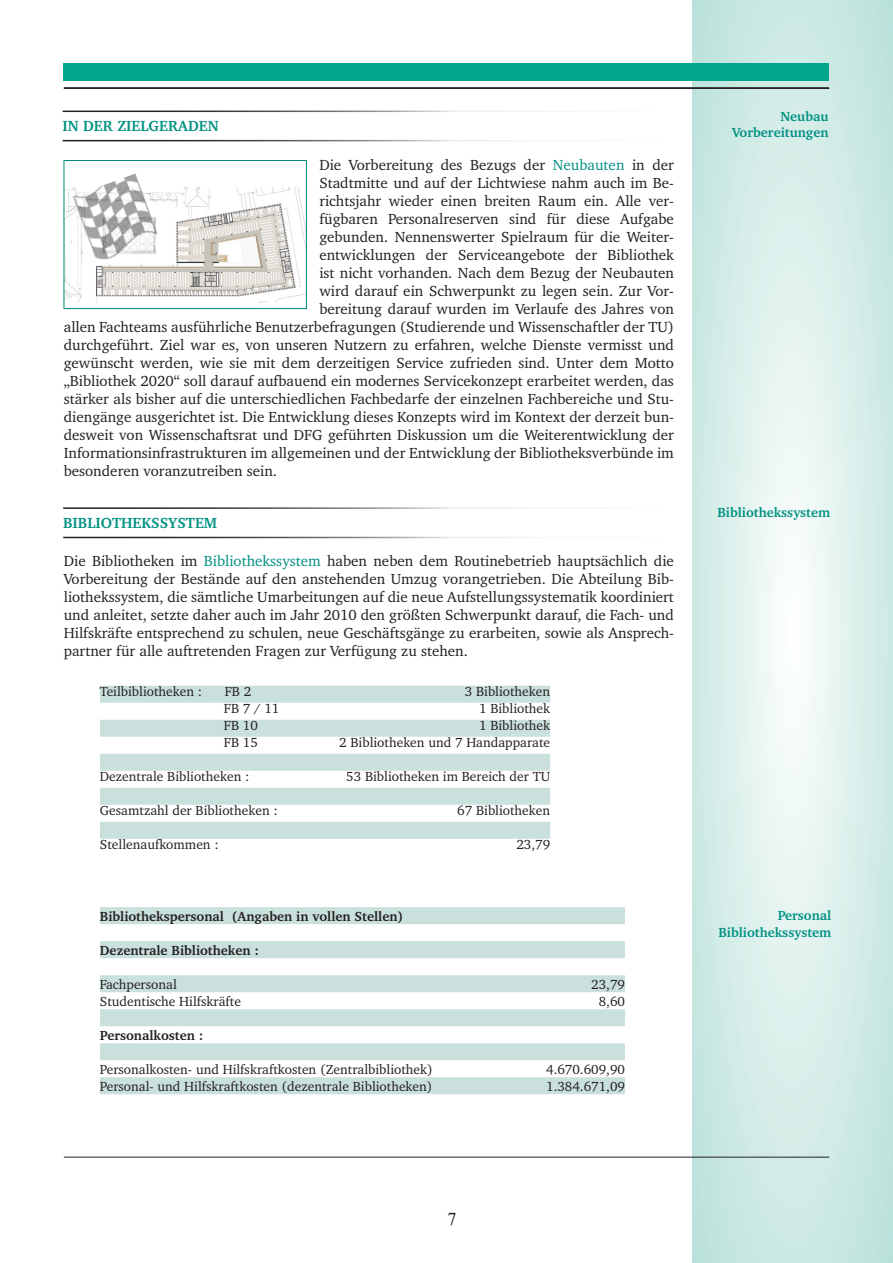
<style>
.page{position:relative;width:893px;height:1263px;background:#fff}
.page>*{position:absolute;margin:0;border:0;box-sizing:border-box;transform-origin:0 0}
.t1{font:18px "Times New Roman";color:#231f20}
.t2{font:15px/18px "Charter";color:#231f20;text-align:justify}
.t3{font:700 15px "Charter";color:#009182}
.t4{font:13.5px "Charter";color:#231f20}
.t5{font:700 13.5px "Charter";color:#231f20}
.t6{font:700 13.5px/16.2px "Charter";color:#009182;text-align:right}
.s1{color:#009182}
</style>
<div class="page">
<svg style="left:692px;top:0;width:201px;height:1263px;background:#d7ede9"></svg>
<div style="left:64px;top:64px;width:765px;height:17px;background:#00a78e"></div>
<hr style="left:64px;top:87px;width:765px;height:2px;background:#231f20">
<hr style="left:64px;top:1157px;width:765px;height:1px;background:#231f20">
<svg style="left:100px;top:686px;width:450px;height:153px;fill:#cae0dd"></svg>
<img style="left:66px;top:187px;width:239px;height:116px">
<div style="left:64px;top:160px;width:243px;height:149px;border:1px solid #087"></div>
<img style="left:69px;top:173px;width:92px;height:94px">
<svg style="left:100px;top:907px;width:525px;height:187px;fill:#cae0dd"></svg>
<p class="t3" style="left:63px;top:117px;width:157px">IN DER ZIELGERADEN</p>
<p class="t2" style="left:319px;top:155px;width:356px">Die Vorbereitung des Bezugs der <span class="s1">Neubauten</span> in der</p>
<p class="t2" style="left:319px;top:173px;width:356px">Stadtmitte und auf der Lichtwiese nahm auch im Be-</p>
<p class="t2" style="left:319px;top:191px;width:356px">richtsjahr wieder einen breiten Raum ein. Alle ver-</p>
<p class="t2" style="left:319px;top:209px;width:356px">fügbaren Personalreserven sind für diese Aufgabe</p>
<p class="t2" style="left:319px;top:227px;width:356px">gebunden. Nennenswerter Spielraum für die Weiter-</p>
<p class="t2" style="left:319px;top:245px;width:356px">entwicklungen der Serviceangebote der Bibliothek</p>
<p class="t2" style="left:319px;top:263px;width:356px">ist nicht vorhanden. Nach dem Bezug der Neubauten</p>
<p class="t2" style="left:319px;top:281px;width:356px">wird darauf ein Schwerpunkt zu legen sein. Zur Vor-</p>
<p class="t2" style="left:319px;top:299px;width:356px">bereitung darauf wurden im Verlaufe des Jahres von</p>
<p class="t2" style="left:64px;top:317px;width:612px">allen Fachteams ausführliche Benutzerbefragungen (Studierende und Wissenschaftler der TU)</p>
<p class="t2" style="left:64px;top:335px;width:612px">durchgeführt. Ziel war es, von unseren Nutzern zu erfahren, welche Dienste vermisst und</p>
<p class="t2" style="left:64px;top:353px;width:612px">gewünscht werden, wie sie mit dem derzeitigen Service zufrieden sind. Unter dem Motto</p>
<p class="t2" style="left:64px;top:371px;width:612px">„Bibliothek 2020“ soll darauf aufbauend ein modernes Servicekonzept erarbeitet werden, das</p>
<p class="t2" style="left:64px;top:389px;width:612px">stärker als bisher auf die unterschiedlichen Fachbedarfe der einzelnen Fachbereiche und Stu-</p>
<p class="t2" style="left:64px;top:407px;width:612px">diengänge ausgerichtet ist. Die Entwicklung dieses Konzepts wird im Kontext der derzeit bun-</p>
<p class="t2" style="left:64px;top:425px;width:612px">desweit von Wissenschaftsrat und DFG geführten Diskussion um die Weiterentwicklung der</p>
<p class="t2" style="left:64px;top:443px;width:612px">Informationsinfrastrukturen im allgemeinen und der Entwicklung der Bibliotheksverbünde im</p>
<p class="t2" style="left:64px;top:461px;width:215px">besonderen voranzutreiben sein.</p>
<p class="t3" style="left:63px;top:513px;width:155px">BIBLIOTHEKSSYSTEM</p>
<p class="t2" style="left:64px;top:551px;width:612px">Die Bibliotheken im <span class="s1">Bibliothekssystem</span> haben neben dem Routinebetrieb hauptsächlich die Vorbereitung der Bestände auf den anstehenden Umzug vorangetrieben. Die Abteilung Bib&shy;liothekssystem, die sämtliche Umarbeitungen auf die neue Aufstellungssystematik koordiniert und anleitet, setzte daher auch im Jahr 2010 den größten Schwerpunkt darauf, die Fach- und Hilfskräfte entsprechend zu schulen, neue Geschäftsgänge zu erarbeiten, sowie als Ansprech&shy;partner für alle auftretenden Fragen zur Verfügung zu stehen.</p>
<p class="t4" style="left:100px;top:683px;width:104px">Teilbibliotheken :</p>
<p class="t4" style="left:225px;top:683px;width:28px">FB 2</p>
<p class="t4" style="left:465px;top:683px;width:87px">3 Bibliotheken</p>
<p class="t4" style="left:224px;top:700px;width:57px">FB 7 / 11</p>
<p class="t4" style="left:479px;top:700px;width:73px">1 Bibliothek</p>
<p class="t4" style="left:224px;top:717px;width:36px">FB 10</p>
<p class="t4" style="left:479px;top:717px;width:73px">1 Bibliothek</p>
<p class="t4" style="left:224px;top:734px;width:36px">FB 15</p>
<p class="t4" style="left:339px;top:734px;width:212px">2 Bibliotheken und 7 Handapparate</p>
<p class="t4" style="left:100px;top:768px;width:151px">Dezentrale Bibliotheken :</p>
<p class="t4" style="left:346px;top:768px;width:205px">53 Bibliotheken im Bereich der TU</p>
<p class="t4" style="left:100px;top:802px;width:179px">Gesamtzahl der Bibliotheken :</p>
<p class="t4" style="left:457px;top:802px;width:94px">67 Bibliotheken</p>
<p class="t4" style="left:100px;top:836px;width:120px">Stellenaufkommen :</p>
<p class="t4" style="left:516px;top:836px;width:35px">23,79</p>
<p class="t5" style="left:100px;top:908px;width:305px">Bibliothekspersonal (Angaben in vollen Stellen)</p>
<p class="t5" style="left:100px;top:942px;width:161px">Dezentrale Bibliotheken :</p>
<p class="t4" style="left:100px;top:976px;width:78px">Fachpersonal</p>
<p class="t4" style="left:591px;top:976px;width:35px">23,79</p>
<p class="t4" style="left:100px;top:993px;width:143px">Studentische Hilfskräfte</p>
<p class="t4" style="left:599px;top:993px;width:28px">8,60</p>
<p class="t5" style="left:100px;top:1027px;width:105px">Personalkosten :</p>
<p class="t4" style="left:100px;top:1061px;width:334px">Personalkosten- und Hilfskraftkosten (Zentralbibliothek)</p>
<p class="t4" style="left:546px;top:1061px;width:80px">4.670.609,90</p>
<p class="t4" style="left:100px;top:1078px;width:334px">Personal- und Hilfskraftkosten (dezentrale Bibliotheken)</p>
<p class="t4" style="left:546px;top:1078px;width:80px">1.384.671,09</p>
<p class="t6" style="left:732px;top:108px;width:98px">Neubau<br>Vorbereitungen</p>
<p class="t6" style="left:717px;top:504px;width:114px">Bibliothekssystem</p>
<p class="t6" style="left:778px;top:907px;width:55px">Personal</p>
<p class="t6" style="left:718px;top:923px;width:114px">Bibliothekssystem</p>
<p class="t1" style="left:448px;top:1206px;width:10px">7</p>
</div>
